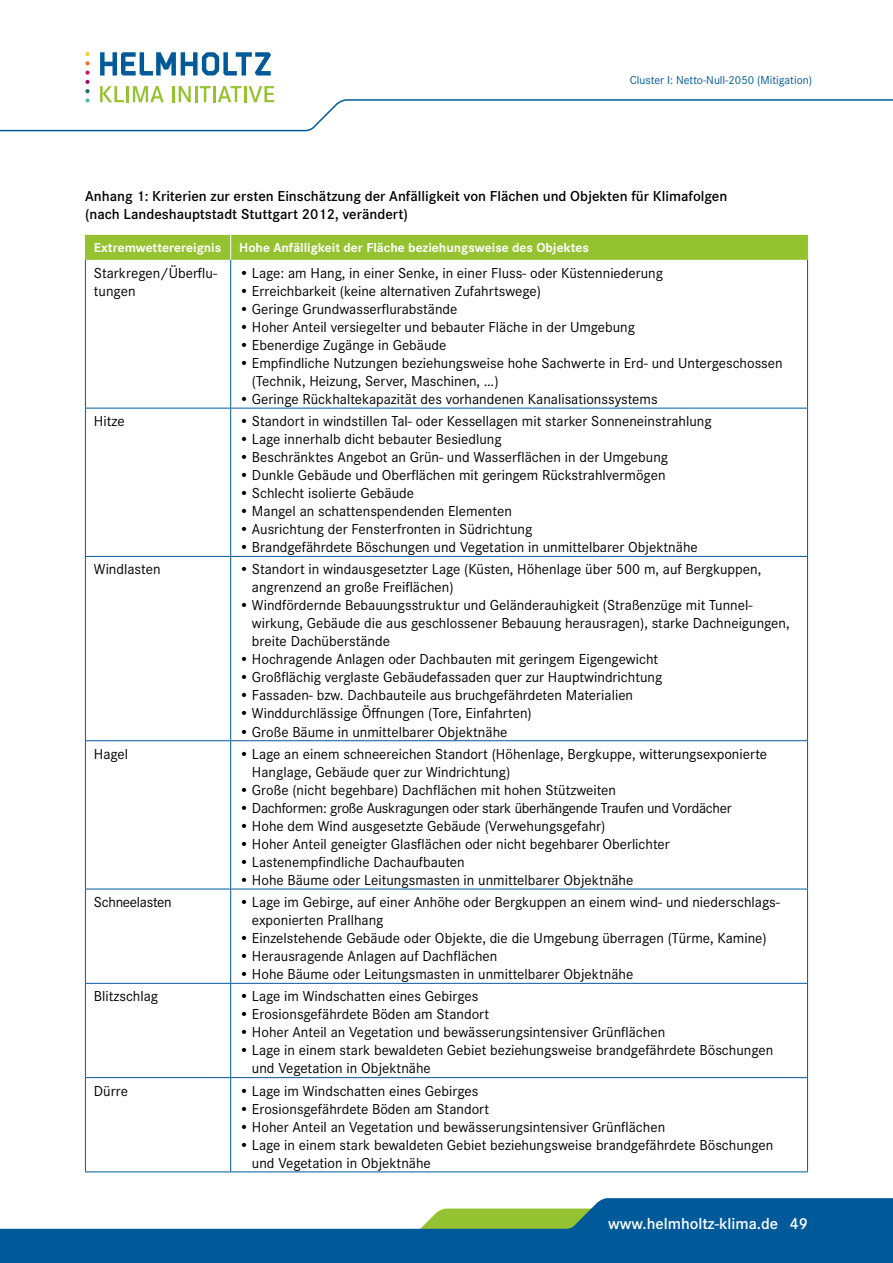
<style>
.page{position:relative;width:893px;height:1263px;background:#fff}
.page>*{position:absolute;margin:0;border:0;box-sizing:border-box;transform-origin:0 0}
.t1{font:600 16.5px "Corporate S";color:#fff}
.t2{font:15px/18px "Corporate S";color:#000}
.t3{font:600 15px/18px "Corporate S";color:#000}
.t4{font:15px "Corporate S";letter-spacing:-.02em;color:#000}
.t5{font:700 13.5px "Corporate S";color:#fff}
.t6{font:12px "Corporate S";color:#005a9a}
</style>
<div class="page">
<svg style="left:0;top:52px;width:893px;height:80px"></svg>
<svg style="left:0;top:1198px;width:893px;height:65px;fill:#005a9a"></svg>
<hr style="left:807px;top:260px;width:1px;height:148px;background:#005a9a">
<hr style="left:807px;top:408px;width:1px;height:148px;background:#005a9a">
<hr style="left:807px;top:557px;width:1px;height:183px;background:#005a9a">
<hr style="left:807px;top:741px;width:1px;height:148px;background:#005a9a">
<hr style="left:807px;top:889px;width:1px;height:94px;background:#005a9a">
<hr style="left:807px;top:984px;width:1px;height:93px;background:#005a9a">
<hr style="left:807px;top:1078px;width:1px;height:93px;background:#005a9a">
<hr style="left:85px;top:260px;width:1px;height:148px;background:#005a9a">
<hr style="left:230px;top:260px;width:1px;height:148px;background:#005a9a">
<hr style="left:85px;top:408px;width:1px;height:148px;background:#005a9a">
<hr style="left:230px;top:408px;width:1px;height:148px;background:#005a9a">
<hr style="left:85px;top:557px;width:1px;height:183px;background:#005a9a">
<hr style="left:230px;top:557px;width:1px;height:183px;background:#005a9a">
<hr style="left:85px;top:741px;width:1px;height:148px;background:#005a9a">
<hr style="left:230px;top:741px;width:1px;height:148px;background:#005a9a">
<hr style="left:85px;top:889px;width:1px;height:94px;background:#005a9a">
<hr style="left:230px;top:889px;width:1px;height:94px;background:#005a9a">
<hr style="left:85px;top:984px;width:1px;height:93px;background:#005a9a">
<hr style="left:230px;top:984px;width:1px;height:93px;background:#005a9a">
<hr style="left:85px;top:1078px;width:1px;height:93px;background:#005a9a">
<hr style="left:230px;top:1078px;width:1px;height:93px;background:#005a9a">
<svg style="left:85px;top:234px;width:723px;height:26px;background:#99c438"></svg>
<hr style="left:85px;top:408px;width:146px;height:1px;background:#005a9a">
<hr style="left:231px;top:408px;width:577px;height:1px;background:#005a9a">
<hr style="left:85px;top:556px;width:146px;height:1px;background:#005a9a">
<hr style="left:231px;top:556px;width:577px;height:1px;background:#005a9a">
<hr style="left:85px;top:740px;width:146px;height:1px;background:#005a9a">
<hr style="left:231px;top:740px;width:577px;height:1px;background:#005a9a">
<hr style="left:85px;top:889px;width:146px;height:1px;background:#005a9a">
<hr style="left:231px;top:889px;width:577px;height:1px;background:#005a9a">
<hr style="left:85px;top:983px;width:146px;height:1px;background:#005a9a">
<hr style="left:231px;top:983px;width:577px;height:1px;background:#005a9a">
<hr style="left:85px;top:1077px;width:146px;height:1px;background:#005a9a">
<hr style="left:231px;top:1077px;width:577px;height:1px;background:#005a9a">
<hr style="left:85px;top:1171px;width:146px;height:1px;background:#005a9a">
<hr style="left:231px;top:1171px;width:577px;height:1px;background:#005a9a">
<p class="t6" style="left:630px;top:72px;width:184px">Cluster I: Netto-Null-2050 (Mitigation)</p>
<p class="t3" style="left:85px;top:187px;width:644px">Anhang 1: Kriterien zur ersten Einschätzung der Anfälligkeit von Flächen und Objekten für Klimafolgen (nach Landeshauptstadt Stuttgart 2012, verändert)</p>
<p class="t5" style="left:94px;top:238px;width:129px">Extremwetterereignis</p>
<p class="t5" style="left:239px;top:238px;width:351px">Hohe Anfälligkeit der Fläche beziehungsweise des Objektes</p>
<p class="t2" style="left:94px;top:263px;width:125px">Starkregen/Überflu&shy;tungen</p>
<p class="t2" style="left:239px;top:263px;width:425px">• Lage: am Hang, in einer Senke, in einer Fluss- oder Küstenniederung</p>
<p class="t2" style="left:239px;top:281px;width:303px">• Erreichbarkeit (keine alternativen Zufahrtswege)</p>
<p class="t2" style="left:239px;top:299px;width:220px">• Geringe Grundwasserflurabstände</p>
<p class="t2" style="left:239px;top:317px;width:397px">• Hoher Anteil versiegelter und bebauter Fläche in der Umgebung</p>
<p class="t2" style="left:239px;top:335px;width:209px">• Ebenerdige Zugänge in Gebäude</p>
<p class="t2" style="left:252px;top:353px;width:532px;text-indent:-13px">• Empfindliche Nutzungen beziehungsweise hohe Sachwerte in Erd- und Untergeschossen (Technik, Heizung, Server, Maschinen, …)</p>
<p class="t2" style="left:239px;top:389px;width:420px">• Geringe Rückhaltekapazität des vorhandenen Kanalisationssystems</p>
<p class="t2" style="left:94px;top:412px;width:32px">Hitze</p>
<p class="t2" style="left:239px;top:412px;width:474px">• Standort in windstillen Tal- oder Kessellagen mit starker Sonneneinstrahlung</p>
<p class="t2" style="left:239px;top:430px;width:264px">• Lage innerhalb dicht bebauter Besiedlung</p>
<p class="t2" style="left:239px;top:448px;width:430px">• Beschränktes Angebot an Grün- und Wasserflächen in der Umgebung</p>
<p class="t2" style="left:239px;top:466px;width:428px">• Dunkle Gebäude und Oberflächen mit geringem Rückstrahlvermögen</p>
<p class="t2" style="left:239px;top:484px;width:176px">• Schlecht isolierte Gebäude</p>
<p class="t2" style="left:239px;top:502px;width:274px">• Mangel an schattenspendenden Elementen</p>
<p class="t2" style="left:239px;top:520px;width:295px">• Ausrichtung der Fensterfronten in Südrichtung</p>
<p class="t2" style="left:239px;top:538px;width:460px">• Brandgefährdete Böschungen und Vegetation in unmittelbarer Objektnähe</p>
<p class="t2" style="left:94px;top:560px;width:68px">Windlasten</p>
<p class="t2" style="left:252px;top:560px;width:511px;text-indent:-13px">• Standort in windausgesetzter Lage (Küsten, Höhenlage über 500 m, auf Bergkuppen, angrenzend an große Freiflächen)</p>
<p class="t2" style="left:252px;top:596px;width:539px;text-indent:-13px">• Windfördernde Bebauungsstruktur und Geländerauhigkeit (Straßenzüge mit Tunnel&shy;wirkung, Gebäude die aus geschlossener Bebauung herausragen), starke Dachneigungen, breite Dachüberstände</p>
<p class="t2" style="left:239px;top:650px;width:421px">• Hochragende Anlagen oder Dachbauten mit geringem Eigengewicht</p>
<p class="t2" style="left:239px;top:668px;width:425px">• Großflächig verglaste Gebäudefassaden quer zur Hauptwindrichtung</p>
<p class="t2" style="left:239px;top:686px;width:395px">• Fassaden- bzw. Dachbauteile aus bruchgefährdeten Materialien</p>
<p class="t2" style="left:239px;top:704px;width:294px">• Winddurchlässige Öffnungen (Tore, Einfahrten)</p>
<p class="t2" style="left:239px;top:722px;width:270px">• Große Bäume in unmittelbarer Objektnähe</p>
<p class="t2" style="left:94px;top:744px;width:36px">Hagel</p>
<p class="t2" style="left:252px;top:744px;width:517px;text-indent:-13px">• Lage an einem schneereichen Standort (Höhenlage, Bergkuppe, witterungsexponierte<br>Hanglage, Gebäude quer zur Windrichtung)</p>
<p class="t2" style="left:239px;top:780px;width:378px">• Große (nicht begehbare) Dachflächen mit hohen Stützweiten</p>
<p class="t4" style="left:239px;top:798px;width:494px">• Dachformen: große Auskragungen oder stark überhängende Traufen und Vordächer</p>
<p class="t2" style="left:239px;top:816px;width:368px">• Hohe dem Wind ausgesetzte Gebäude (Verwehungsgefahr)</p>
<p class="t2" style="left:239px;top:834px;width:432px">• Hoher Anteil geneigter Glasflächen oder nicht begehbarer Oberlichter</p>
<p class="t2" style="left:239px;top:852px;width:227px">• Lastenempfindliche Dachaufbauten</p>
<p class="t2" style="left:239px;top:870px;width:396px">• Hohe Bäume oder Leitungsmasten in unmittelbarer Objektnähe</p>
<p class="t4" style="left:94px;top:892px;width:79px">Schneelasten</p>
<p class="t2" style="left:252px;top:892px;width:529px;text-indent:-13px">• Lage im Gebirge, auf einer Anhöhe oder Bergkuppen an einem wind- und niederschlags&shy;exponierten Prallhang</p>
<p class="t2" style="left:239px;top:928px;width:529px">• Einzelstehende Gebäude oder Objekte, die die Umgebung überragen (Türme, Kamine)</p>
<p class="t2" style="left:239px;top:946px;width:260px">• Herausragende Anlagen auf Dachflächen</p>
<p class="t2" style="left:239px;top:964px;width:396px">• Hohe Bäume oder Leitungsmasten in unmittelbarer Objektnähe</p>
<p class="t2" style="left:94px;top:987px;width:66px">Blitzschlag</p>
<p class="t2" style="left:239px;top:987px;width:241px">• Lage im Windschatten eines Gebirges</p>
<p class="t2" style="left:239px;top:1005px;width:252px">• Erosionsgefährdete Böden am Standort</p>
<p class="t2" style="left:239px;top:1023px;width:428px">• Hoher Anteil an Vegetation und bewässerungsintensiver Grünflächen</p>
<p class="t2" style="left:252px;top:1041px;width:523px;text-indent:-13px">• Lage in einem stark bewaldeten Gebiet beziehungsweise brandgefährdete Böschungen und Vegetation in Objektnähe</p>
<p class="t2" style="left:94px;top:1081px;width:36px">Dürre</p>
<p class="t2" style="left:239px;top:1081px;width:241px">• Lage im Windschatten eines Gebirges</p>
<p class="t2" style="left:239px;top:1099px;width:252px">• Erosionsgefährdete Böden am Standort</p>
<p class="t2" style="left:239px;top:1117px;width:428px">• Hoher Anteil an Vegetation und bewässerungsintensiver Grünflächen</p>
<p class="t2" style="left:252px;top:1135px;width:523px;text-indent:-13px">• Lage in einem stark bewaldeten Gebiet beziehungsweise brandgefährdete Böschungen und Vegetation in Objektnähe</p>
<p class="t1" style="left:608px;top:1212px;width:201px">www.helmholtz-klima.de 49</p>
</div>
